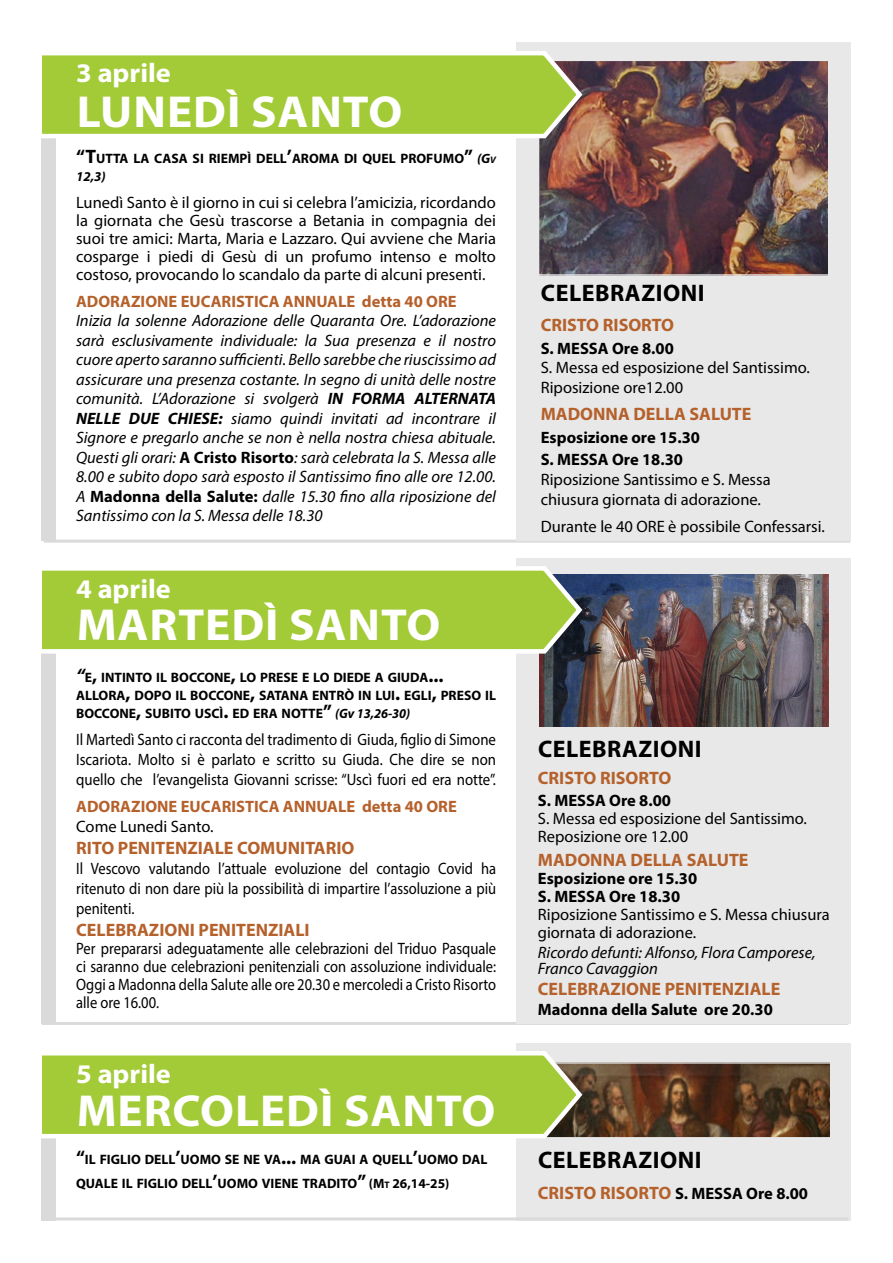
<style>
.page{position:relative;width:893px;height:1263px;background:#fff}
.page>*{position:absolute;margin:0;border:0;box-sizing:border-box;transform-origin:0 0}
.t1{font:700 45px "Myriad Pro";letter-spacing:.02em;color:#fff;scale:1.05 1}
.t2{font:700 27px "Myriad Pro";color:#fff;scale:1.05 1}
.t3{font:700 24px "Myriad Pro";letter-spacing:.02em;color:#000}
.t4{font:700 18px "Myriad Pro";color:#b5612c}
.t5{font:italic 16.5px/19.5px "Myriad Pro";color:#000}
.t6{font:16.5px/18px "Myriad Pro";color:#000}
.t7{font:16.5px/18px "Myriad Pro";color:#000;text-align:justify;scale:.88 1}
.t8{font:16.5px/19.8px "Myriad Pro";color:#000;text-align:justify;scale:.9 1}
.t9{font:700 16.5px "Myriad Pro";color:#000}
.t10{font:700 16.5px "Myriad Pro";color:#b5612c}
.t11{font:700 13.65px/18px "Myriad Pro";color:#000}
.t12{font:italic 700 13.5px "Myriad Pro";color:#000}
.s1{font-size:19.5px}
.s2{font-style:italic;font-size:13.5px}
.s3{font-style:italic;font-size:9.45px}
.s4{font-weight:700}
.s5{font-weight:700;font-style:normal}
.s6{font-style:italic;font-size:19.5px}
.s7{font-size:13.5px}
.s8{font-size:9.45px}
.s9{font-size:18px;color:#b5612c}
</style>
<div class="page">
<hr style="left:44px;top:540px;width:806px;height:3px;background:#dadada">
<hr style="left:42px;top:1022px;width:806px;height:3px;background:#dadada">
<div style="left:42px;top:60px;width:14px;height:481px;background:#dadada"></div>
<div style="left:42px;top:575px;width:14px;height:448px;background:#dadada"></div>
<div style="left:42px;top:1051px;width:14px;height:169px;background:#dadada"></div>
<div style="left:516px;top:43px;width:334px;height:498px;background:#e8e8e8"></div>
<div style="left:516px;top:558px;width:334px;height:465px;background:#e8e8e8"></div>
<div style="left:516px;top:1042px;width:334px;height:178px;background:#e8e8e8"></div>
<img style="left:540px;top:62px;width:287px;height:212px">
<div style="left:538px;top:60px;width:294px;height:216px;border:1px solid #fff"></div>
<img style="left:585px;top:1064px;width:245px;height:72px">
<div style="left:538px;top:1062px;width:294px;height:76px;border:1px solid #fff"></div>
<svg style="left:41px;top:51px;width:544px;height:90px;background:#aece54"></svg>
<svg style="left:41px;top:1051px;width:544px;height:90px;background:#adce54"></svg>
<img style="left:540px;top:575px;width:289px;height:151px">
<svg style="left:41px;top:566px;width:544px;height:90px;background:#abcd54"></svg>
<hr style="left:42px;top:1217px;width:806px;height:3px;background:#dadada">
<p class="t2" style="left:76px;top:56px;width:92px">3 aprile</p>
<p class="t1" style="left:77px;top:83px;width:312px">LUNEDÌ SANTO</p>
<p class="t11" style="left:76px;top:149px;width:421px"><span class="s1">“T</span>UTTA LA CASA SI RIEMPÌ DELL<span class="s1">’</span>AROMA DI QUEL PROFUMO<span class="s1">”</span> <span class="s2">(G</span><span class="s3">v</span></p>
<p class="t12" style="left:76px;top:167px;width:31px">12,3)</p>
<p class="t6" style="left:76px;top:193px;width:421px;text-align:justify">Lunedì Santo è il giorno in cui si celebra l’amicizia, ricordando la giornata che Gesù trascorse a Betania in compagnia dei suoi tre amici: Marta, Maria e Lazzaro. Qui avviene che Maria cosparge i piedi di Gesù di un profumo intenso e molto costoso, provocando lo scandalo da parte di alcuni presenti.</p>
<p class="t10" style="left:76px;top:291px;width:382px">ADORAZIONE EUCARISTICA ANNUALE detta 40 ORE</p>
<p class="t5" style="left:76px;top:311px;width:421px;text-align:justify">Inizia la solenne Adorazione delle Quaranta Ore. L’adorazione sarà esclusivamente individuale: la Sua presenza e il nostro cuore aperto saranno sufficienti. Bello sarebbe che riuscissimo ad assicurare una presenza costante. In segno di unità delle nostre comunità. L’Adorazione si svolgerà <span class="s4">IN FORMA ALTERNATA NELLE DUE CHIESE:</span> siamo quindi invitati ad incontrare il Signore e pregarlo anche se non è nella nostra chiesa abituale.<br>Questi gli orari: <span class="s5">A Cristo Risorto</span>: sarà celebrata la S. Messa alle 8.00 e subito dopo sarà esposto il Santissimo fino alle ore 12.00.<br>A <span class="s5">Madonna della Salute:</span> dalle 15.30 fino alla riposizione del Santissimo con la S. Messa delle 18.30</p>
<p class="t2" style="left:76px;top:571px;width:92px">4 aprile</p>
<p class="t1" style="left:77px;top:595px;width:348px">MARTEDÌ SANTO</p>
<p class="t11" style="left:76px;top:668px;width:421px"><span class="s6">“</span>E<span class="s1">,</span> INTINTO IL BOCCONE<span class="s1">,</span> LO PRESE E LO DIEDE A GIUDA<span class="s1">...<br></span>ALLORA<span class="s1">,</span> DOPO IL BOCCONE<span class="s1">,</span> SATANA ENTRÒ IN LUI<span class="s1">.</span> EGLI<span class="s1">,</span> PRESO IL<br>BOCCONE<span class="s1">,</span> SUBITO USCÌ<span class="s1">.</span> ED ERA NOTTE<span class="s1">”</span> <span class="s2">(Gv 13,26-30)</span></p>
<p class="t8" style="left:76px;top:730px;width:468px">Il Martedì Santo ci racconta del tradimento di Giuda, figlio di Simone Iscariota. Molto si è parlato e scritto su Giuda. Che dire se non quello che l’evangelista Giovanni scrisse: “Uscì fuori ed era notte”.</p>
<p class="t10" style="left:76px;top:796px;width:382px">ADORAZIONE EUCARISTICA ANNUALE detta 40 ORE</p>
<p class="t6" style="left:76px;top:817px;width:139px">Come Lunedi Santo.</p>
<p class="t4" style="left:76px;top:836px;width:280px">RITO PENITENZIALE COMUNITARIO</p>
<p class="t7" style="left:76px;top:858px;width:479px;line-height:19.8px">Il Vescovo valutando l’attuale evoluzione del contagio Covid ha ritenuto di non dare più la possibilità di impartire l’assoluzione a più penitenti.</p>
<p class="t4" style="left:76px;top:918px;width:235px">CELEBRAZIONI PENITENZIALI</p>
<p class="t7" style="left:76px;top:939px;width:479px">Per prepararsi adeguatamente alle celebrazioni del Triduo Pasquale ci saranno due celebrazioni penitenziali con assoluzione individuale:<br>Oggi a Madonna della Salute alle ore 20.30 e mercoledi a Cristo Risorto alle ore 16.00.</p>
<p class="t2" style="left:76px;top:1056px;width:92px">5 aprile</p>
<p class="t1" style="left:77px;top:1081px;width:400px">MERCOLEDÌ SANTO</p>
<p class="t11" style="left:76px;top:1147px;width:413px;line-height:23.4px"><span class="s1">“</span>IL FIGLIO DELL<span class="s1">’</span>UOMO SE NE VA<span class="s1">...</span> MA GUAI A QUELL<span class="s1">’</span>UOMO DAL<br>QUALE IL FIGLIO DELL<span class="s1">’</span>UOMO VIENE TRADITO<span class="s1">”</span> <span class="s7">(M</span><span class="s8">T</span> <span class="s7">26,14-25)</span></p>
<p class="t3" style="left:541px;top:277px;width:165px">CELEBRAZIONI</p>
<p class="t4" style="left:541px;top:314px;width:135px">CRISTO RISORTO</p>
<p class="t9" style="left:541px;top:338px;width:135px">S. MESSA Ore 8.00</p>
<p class="t6" style="left:541px;top:359px;width:271px">S. Messa ed esposizione del Santissimo.</p>
<p class="t6" style="left:541px;top:378px;width:144px">Riposizione ore12.00</p>
<p class="t4" style="left:541px;top:402px;width:212px">MADONNA DELLA SALUTE</p>
<p class="t9" style="left:541px;top:426px;width:161px">Esposizione ore 15.30</p>
<p class="t9" style="left:541px;top:449px;width:144px">S. MESSA Ore 18.30</p>
<p class="t6" style="left:541px;top:469px;width:231px;line-height:19.8px">Riposizione Santissimo e S. Messa chiusura giornata di adorazione.</p>
<p class="t6" style="left:541px;top:517px;width:286px">Durante le 40 ORE è possibile Confessarsi.</p>
<p class="t3" style="left:538px;top:733px;width:165px">CELEBRAZIONI</p>
<p class="t4" style="left:538px;top:766px;width:135px">CRISTO RISORTO</p>
<p class="t9" style="left:538px;top:790px;width:135px">S. MESSA Ore 8.00</p>
<p class="t6" style="left:538px;top:809px;width:271px">S. Messa ed esposizione del Santissimo.</p>
<p class="t6" style="left:538px;top:827px;width:152px">Reposizione ore 12.00</p>
<p class="t4" style="left:538px;top:848px;width:212px">MADONNA DELLA SALUTE</p>
<p class="t9" style="left:538px;top:868px;width:161px">Esposizione ore 15.30</p>
<p class="t9" style="left:538px;top:886px;width:144px">S. MESSA Ore 18.30</p>
<p class="t6" style="left:538px;top:905px;width:293px">Riposizione Santissimo e S. Messa chiusura giornata di adorazione.</p>
<p class="t5" style="left:538px;top:944px;width:279px;line-height:16.5px">Ricordo defunti: Alfonso, Flora Camporese,<br>Franco Cavaggion</p>
<p class="t4" style="left:538px;top:977px;width:244px">CELEBRAZIONE PENITENZIALE</p>
<p class="t9" style="left:538px;top:999px;width:237px">Madonna della Salute ore 20.30</p>
<p class="t3" style="left:538px;top:1144px;width:165px">CELEBRAZIONI</p>
<p class="t9" style="left:538px;top:1183px;width:272px"><span class="s9">CRISTO RISORTO</span> S. MESSA Ore 8.00</p>
</div>
